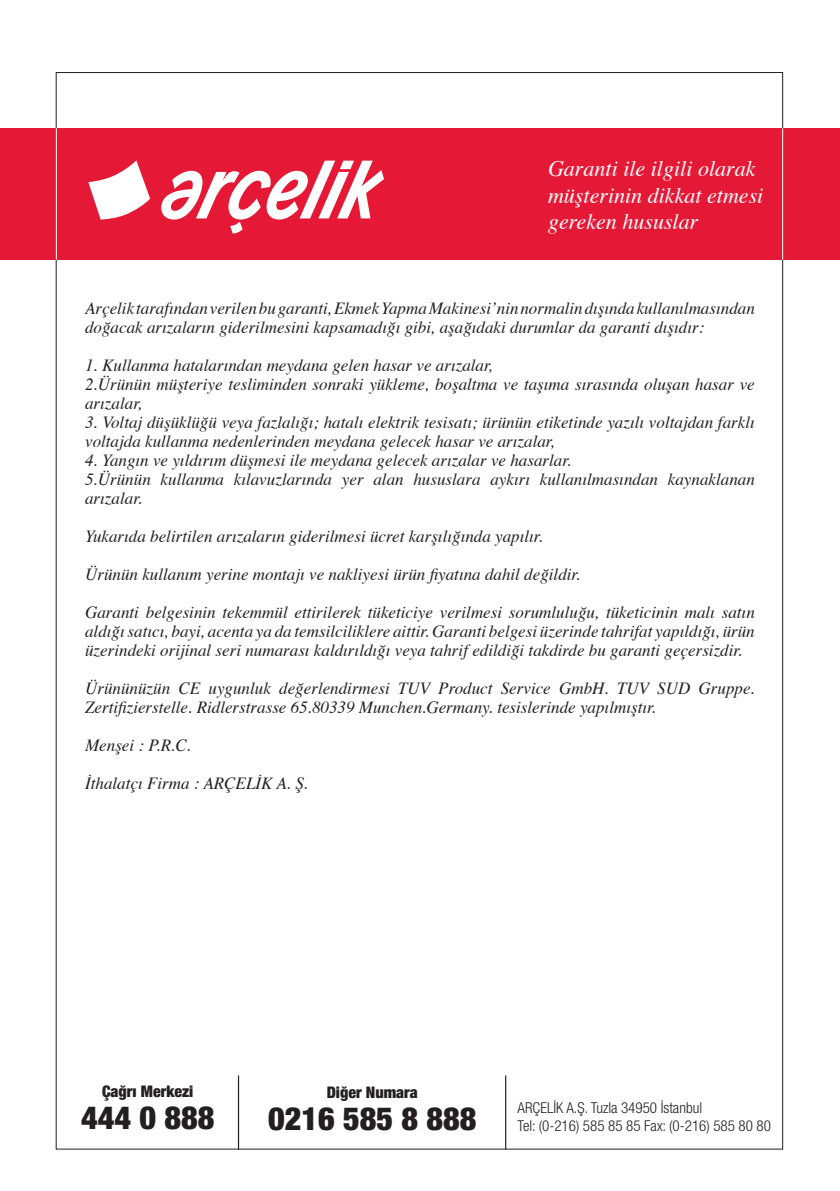
<style>
.page{position:relative;width:840px;height:1191px;background:#fff}
.page>*{position:absolute;margin:0;border:0;box-sizing:border-box;transform-origin:0 0}
.t1{font:900 condensed 32px "Helvetica Neue";color:#231f20}
.t2{font:italic 22px/26.4px "Times";color:#fff}
.t3{font:italic 17px/19px "Times";color:#231f20}
.t4{font:900 condensed 16px "Helvetica Neue";color:#231f20}
.t5{font:300 condensed 15px/18px "Helvetica Neue";color:#231f20}
</style>
<div class="page">
<div style="left:0;top:128px;width:839px;height:132px;background:#e51836"></div>
<hr style="left:238px;top:1075px;width:1px;height:74px;background:#231f20">
<hr style="left:505px;top:1075px;width:1px;height:74px;background:#231f20">
<svg style="left:88px;top:160px;width:62px;height:59px"></svg>
<svg style="left:161px;top:161px;width:223px;height:72px"></svg>
<hr style="left:781px;top:128px;width:1px;height:132px;background:#fff">
<hr style="left:56px;top:128px;width:1px;height:132px;background:#fff">
<p class="t2" style="left:547px;top:154px;width:217px">Garanti ile ilgili olarak müşterinin dikkat etmesi gereken hususlar</p>
<p class="t3" style="left:85px;top:297px;width:670px">Arçelik tarafından verilen bu garanti, Ekmek Yapma Makinesi’nin normalin dışında kullanılmasından doğacak arızaların giderilmesini kapsamadığı gibi, aşağıdaki durumlar da garanti dışıdır:</p>
<p class="t3" style="left:85px;top:354px;width:670px">1. Kullanma hatalarından meydana gelen hasar ve arızalar,<br>2.Ürünün müşteriye tesliminden sonraki yükleme, boşaltma ve taşıma sırasında oluşan hasar ve arızalar,</p>
<p class="t3" style="left:85px;top:411px;width:670px">3. Voltaj düşüklüğü veya fazlalığı; hatalı elektrik tesisatı; ürünün etiketinde yazılı voltajdan farklı voltajda kullanma nedenlerinden meydana gelecek hasar ve arızalar,</p>
<p class="t3" style="left:85px;top:449px;width:670px">4. Yangın ve yıldırım düşmesi ile meydana gelecek arızalar ve hasarlar.<br>5.Ürünün kullanma kılavuzlarında yer alan hususlara aykırı kullanılmasından kaynaklanan arızalar.</p>
<p class="t3" style="left:85px;top:525px;width:459px">Yukarıda belirtilen arızaların giderilmesi ücret karşılığında yapılır.</p>
<p class="t3" style="left:85px;top:563px;width:496px">Ürünün kullanım yerine montajı ve nakliyesi ürün fiyatına dahil değildir.</p>
<p class="t3" style="left:85px;top:601px;width:670px;text-align:justify">Garanti belgesinin tekemmül ettirilerek tüketiciye verilmesi sorumluluğu, tüketicinin malı satın aldığı satıcı, bayi, acenta ya da temsilciliklere aittir. Garanti belgesi üzerinde tahrifat yapıldığı, ürün üzerindeki orijinal seri numarası kaldırıldığı veya tahrif edildiği takdirde bu garanti geçersizdir.</p>
<p class="t3" style="left:85px;top:677px;width:670px">Ürününüzün CE uygunluk değerlendirmesi TUV Product Service GmbH. TUV SUD Gruppe.<br>Zertifizierstelle. Ridlerstrasse 65.80339 Munchen.Germany. tesislerinde yapılmıştır.</p>
<p class="t3" style="left:85px;top:734px;width:107px">Menşei : P.R.C.</p>
<p class="t3" style="left:85px;top:772px;width:224px">İthalatçı Firma : ARÇELİK A. Ş.</p>
<p class="t4" style="left:102px;top:1081px;width:93px">Ça€r› Merkezi</p>
<h1 class="t1" style="left:81px;top:1098px;width:135px">444 0 888</h1>
<p class="t4" style="left:326px;top:1082px;width:92px">Diğer Numara</p>
<h1 class="t1" style="left:268px;top:1099px;width:209px">0216 585 8 888</h1>
<p class="t5" style="left:517px;top:1098px;width:255px">ARÇEL‹K A.Ş. Tuzla 34950 ‹stanbul<br>Tel: (0-216) 585 85 85 Fax: (0-216) 585 80 80</p>
</div>
